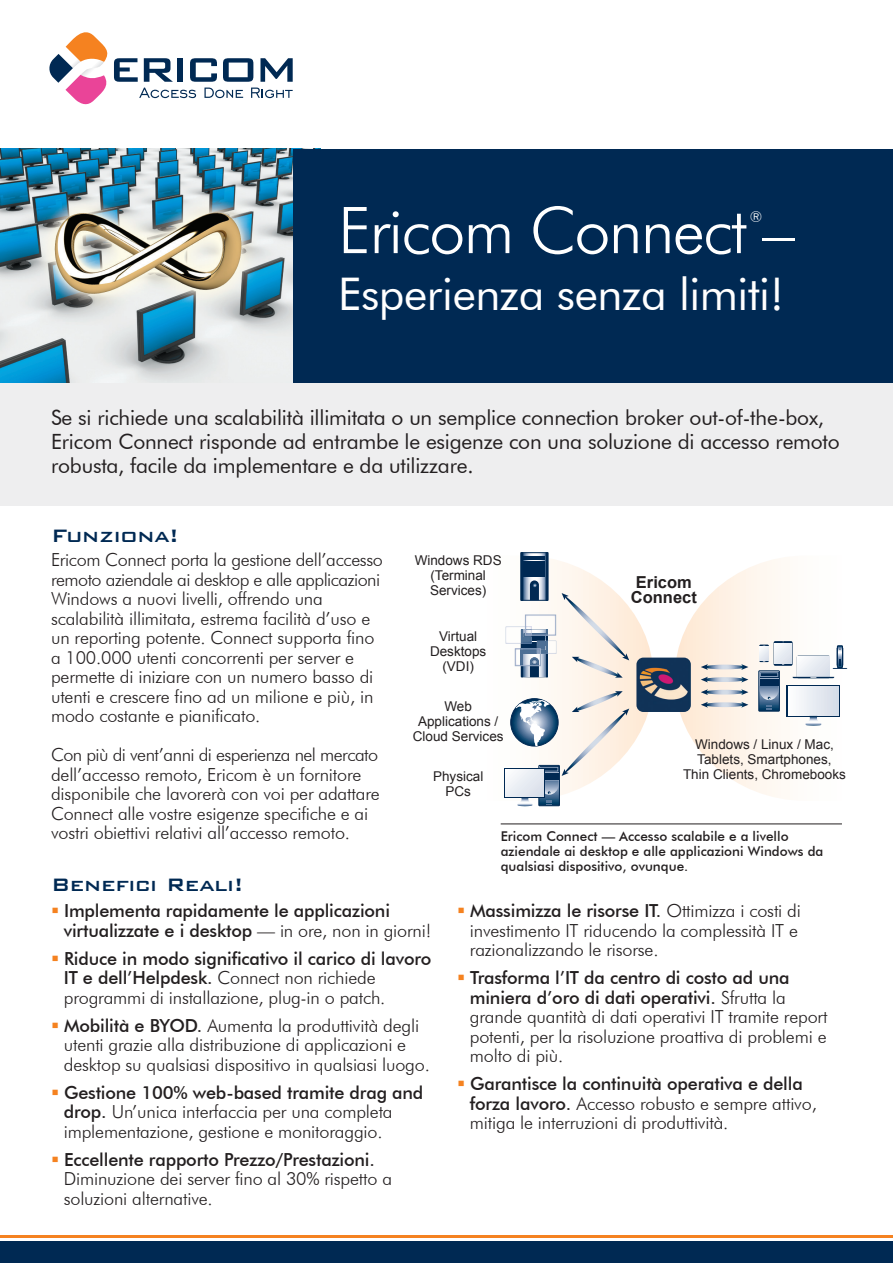
<style>
.page{position:relative;width:893px;height:1263px;background:#fff}
.page>*{position:absolute;margin:0;border:0;box-sizing:border-box;transform-origin:0 0}
.t1{font:300 64.5px "Futura BT";letter-spacing:-.025em;color:#fff}
.t2{font:45px "Futura BT";letter-spacing:-.01em;color:#fff}
.t3{font:500 24px "Bank Gothic BT";letter-spacing:-.01em;color:#002953}
.t4{font:21px/24px "Futura BT";letter-spacing:-.01em;color:#231f20}
.t5{font:300 18px/19.5px "Futura BT";letter-spacing:-.01em;color:#231f20}
.t6{font:500 18px/19.5px "Futura BT";letter-spacing:-.01em;color:#231f20}
.t7{font:700 16.5px/15px "Arial";color:#231f20;text-align:center}
.t8{font:300 15px "Futura BT";color:#fff}
.t9{font:13.5px/15px "Arial";color:#231f20;text-align:center}
.t10{font:500 13.5px/15px "Futura BT";color:#231f20}
.s1{font-weight:300}
.s2{font-weight:500}
</style>
<div class="page">
<div style="left:0;top:374px;width:893px;height:132px;background:#eeeeef"></div>
<img style="left:0;top:149px;width:293px;height:234px">
<svg style="left:49px;top:32px;width:244px;height:72px"></svg>
<div style="left:293px;top:149px;width:600px;height:234px;background:#002953"></div>
<div style="left:0;top:1242px;width:893px;height:21px;background:#002953"></div>
<hr style="left:0;top:1235px;width:893px;height:3px;background:#f58220">
<div style="left:521px;top:552px;width:27px;height:48px;border:1px solid #002953"></div>
<hr style="left:521px;top:552px;width:2px;height:48px;background:#002953">
<hr style="left:546px;top:552px;width:2px;height:48px;background:#002953">
<svg style="left:504px;top:553px;width:149px;height:253px"></svg>
<svg style="left:675px;top:558px;width:173px;height:240px"></svg>
<img style="left:636px;top:658px;width:55px;height:54px">
<hr style="left:501px;top:823px;width:341px;height:1px;background:#231f20">
<h1 class="t1" style="left:338px;top:191px;width:458px">Ericom Connect –</h1>
<p class="t8" style="left:750px;top:207px;width:14px">®</p>
<h2 class="t2" style="left:338px;top:266px;width:447px">Esperienza senza limiti!</h2>
<p class="t4" style="left:51px;top:405px;width:790px">Se si richiede una scalabilità illimitata o un semplice connection broker out-of-the-box,<br>Ericom Connect risponde ad entrambe le esigenze con una soluzione di accesso remoto robusta, facile da implementare e da utilizzare.</p>
<h3 class="t3" style="left:51px;top:523px;width:129px">Funziona!</h3>
<p class="t5" style="left:51px;top:550px;width:333px">Ericom Connect porta la gestione dell’accesso remoto aziendale ai desktop e alle applicazioni Windows a nuovi livelli, offrendo una scalabilità illimitata, estrema facilità d’uso e un reporting potente. Connect supporta fino a 100.000 utenti concorrenti per server e permette di iniziare con un numero basso di utenti e crescere fino ad un milione e più, in modo costante e pianificato.</p>
<p class="t5" style="left:51px;top:745px;width:330px">Con più di vent’anni di esperienza nel mercato dell’accesso remoto, Ericom è un fornitore disponibile che lavorerà con voi per adattare Connect alle vostre esigenze specifiche e ai vostri obiettivi relativi all’accesso remoto.</p>
<p class="t9" style="left:415px;top:552px;width:89px">Windows RDS (Terminal<br>Services)</p>
<p class="t9" style="left:430px;top:628px;width:58px">Virtual<br>Desktops (VDI)</p>
<p class="t9" style="left:413px;top:699px;width:92px">Web<br>Applications /<br>Cloud Services</p>
<p class="t9" style="left:433px;top:769px;width:52px">Physical<br>PCs</p>
<p class="t7" style="left:631px;top:575px;width:67px">Ericom<br>Connect</p>
<p class="t9" style="left:683px;top:736px;width:164px">Windows / Linux / Mac,<br>Tablets, Smartphones,<br>Thin Clients, Chromebooks</p>
<p class="t10" style="left:501px;top:828px;width:324px">Ericom Connect — Accesso scalabile e a livello aziendale ai desktop e alle applicazioni Windows da qualsiasi dispositivo, ovunque.</p>
<h3 class="t3" style="left:51px;top:872px;width:194px">Benefici Reali!</h3>
<p class="t6" style="left:64px;top:901px;width:369px">Implementa rapidamente le applicazioni virtualizzate e i desktop <span class="s1">— in ore, non in giorni!</span></p>
<p class="t6" style="left:64px;top:948px;width:369px">Riduce in modo significativo il carico di lavoro<br>IT e dell’Helpdesk. <span class="s1">Connect non richiede programmi di installazione, plug-in o patch.</span></p>
<p class="t5" style="left:64px;top:1015px;width:368px"><span class="s2">Mobilità e BYOD.</span> Aumenta la produttività degli utenti grazie alla distribuzione di applicazioni e desktop su qualsiasi dispositivo in qualsiasi luogo.</p>
<p class="t5" style="left:64px;top:1082px;width:361px"><span class="s2">Gestione 100% web-based tramite drag and drop.</span> Un’unica interfaccia per una completa implementazione, gestione e monitoraggio.</p>
<p class="t6" style="left:64px;top:1149px;width:312px">Eccellente rapporto Prezzo/Prestazioni.</p>
<p class="t5" style="left:64px;top:1169px;width:330px">Diminuzione dei server fino al 30% rispetto a soluzioni alternative.</p>
<p class="t5" style="left:470px;top:901px;width:333px"><span class="s2">Massimizza le risorse IT.</span> Ottimizza i costi di investimento IT riducendo la complessità IT e razionalizzando le risorse.</p>
<p class="t5" style="left:470px;top:968px;width:359px"><span class="s2">Trasforma l’IT da centro di costo ad una miniera d’oro di dati operativi.</span> Sfrutta la grande quantità di dati operativi IT tramite report potenti, per la risoluzione proattiva di problemi e molto di più.</p>
<p class="t5" style="left:470px;top:1074px;width:348px"><span class="s2">Garantisce la continuità operativa e della forza lavoro.</span> Accesso robusto e sempre attivo, mitiga le interruzioni di produttività.</p>
</div>
